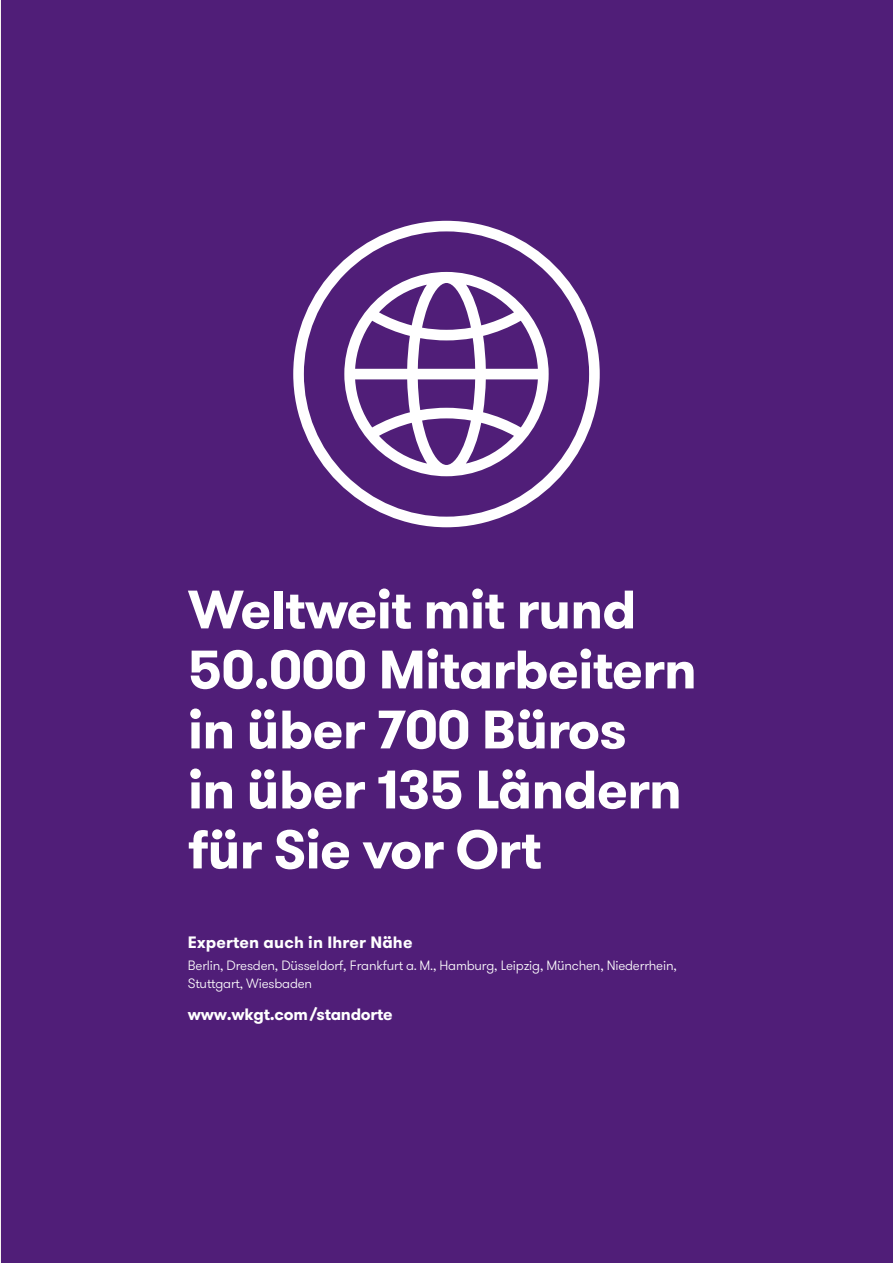
<style>
.page{position:relative;width:893px;height:1263px;background:#501e78}
.page>*{position:absolute;margin:0;border:0;box-sizing:border-box;transform-origin:0 0}
.t1{font:700 54px/60px "GT Walsheim Pro";letter-spacing:-.015em;color:#fff}
.t2{font:700 16.5px "GT Walsheim Pro";color:#fff}
.t3{font:300 13.5px/18px "GT Walsheim Pro";letter-spacing:-.015em;color:#fff}
</style>
<div class="page">
<hr style="left:0;top:0;width:1px;height:1263px;background:#f7f4f1">
<svg style="left:293px;top:221px;width:307px;height:306px"></svg>
<h1 class="t1" style="left:188px;top:580px;width:510px">Weltweit mit rund<br>50.000 Mitarbeitern in über 700 Büros<br>in über 135 Ländern für Sie vor Ort</h1>
<p class="t2" style="left:188px;top:931px;width:226px">Experten auch in Ihrer Nähe</p>
<p class="t3" style="left:188px;top:957px;width:490px">Berlin, Dresden, Düsseldorf, Frankfurt a. M., Hamburg, Leipzig, München, Niederrhein,<br>Stuttgart, Wiesbaden</p>
<p class="t2" style="left:188px;top:1004px;width:206px">www.wkgt.com/standorte</p>
</div>
